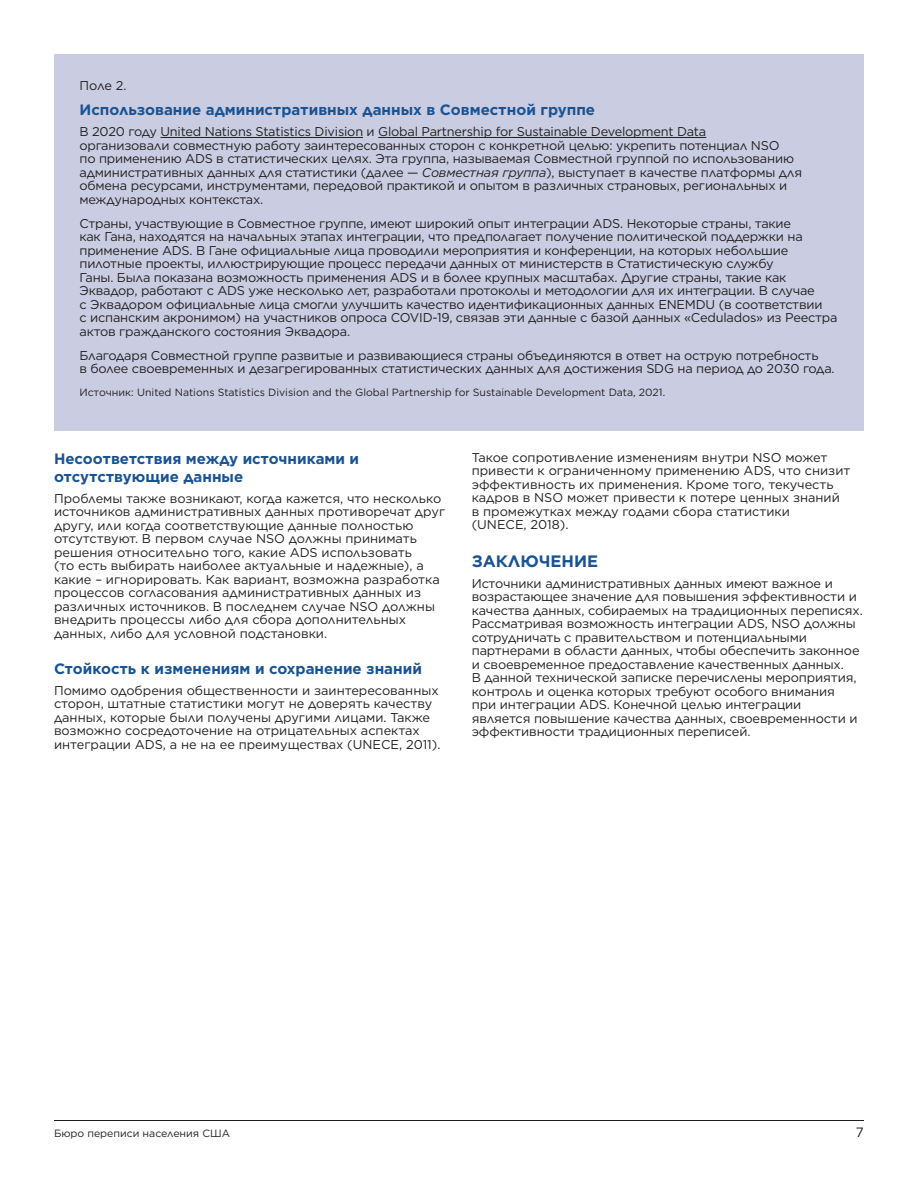
<style>
.page{position:relative;width:918px;height:1188px;background:#fff}
.page>*{position:absolute;margin:0;border:0;box-sizing:border-box;transform-origin:0 0}
.subhead1{font:700 16.5px "Gotham";color:#1a5393}
.subhead2{font:700 15px/18px "Gotham";color:#1a5393}
.t1{font:13.5px "Gotham";color:#231f20}
.body_text{font:12.75px/13.5px "Gotham";letter-spacing:-.015em;color:#231f20}
.body_text-2{font:10.5px "Gotham";color:#231f20}
.s1{font-style:italic}
</style>
<div class="page">
<hr style="left:54px;top:1120px;width:810px;height:1px;background:#231f20">
<div style="left:54px;top:54px;width:810px;height:377px;background:#cacde2"></div>
<hr style="left:160px;top:137px;width:203px;height:1px;background:#231f20">
<hr style="left:378px;top:137px;width:328px;height:1px;background:#231f20">
<p class="body_text" style="left:80px;top:78px;width:49px">Поле 2.</p>
<p class="subhead2" style="left:80px;top:101px;width:517px">Использование административных данных в Совместной группе</p>
<p class="body_text" style="left:80px;top:125px;width:724px">В 2020 году United Nations Statistics Division и Global Partnership for Sustainable Development Data<br>организовали совместную работу заинтересованных сторон с конкретной целью: укрепить потенциал NSO<br>по применению ADS в статистических целях. Эта группа, называемая Совместной группой по использованию административных данных для статистики (далее — <span class="s1">Совместная группа</span>), выступает в качестве платформы для обмена ресурсами, инструментами, передовой практикой и опытом в различных страновых, региональных и международных контекстах.</p>
<p class="body_text" style="left:80px;top:216px;width:759px">Страны, участвующие в Совместное группе, имеют широкий опыт интеграции ADS. Некоторые страны, такие<br>как Гана, находятся на начальных этапах интеграции, что предполагает получение политической поддержки на применение ADS. В Гане официальные лица проводили мероприятия и конференции, на которых небольшие пилотные проекты, иллюстрирующие процесс передачи данных от министерств в Статистическую службу<br>Ганы. Была показана возможность применения ADS и в более крупных масштабах. Другие страны, такие как Эквадор, работают с ADS уже несколько лет, разработали протоколы и методологии для их интеграции. В случае<br>с Эквадором официальные лица смогли улучшить качество идентификационных данных ENEMDU (в соответствии<br>с испанским акронимом) на участников опроса COVID-19, связав эти данные с базой данных «Cedulados» из Реестра актов гражданского состояния Эквадора.</p>
<p class="body_text" style="left:80px;top:348px;width:757px">Благодаря Совместной группе развитые и развивающиеся страны объединяются в ответ на острую потребность<br>в более своевременных и дезагрегированных статистических данных для достижения SDG на период до 2030 года.</p>
<p class="body_text-2" style="left:80px;top:386px;width:587px">Источник: United Nations Statistics Division and the Global Partnership for Sustainable Development Data, 2021.</p>
<p class="subhead2" style="left:54px;top:449px;width:307px">Несоответствия между источниками и отсутствующие данные</p>
<p class="body_text" style="left:54px;top:491px;width:393px">Проблемы также возникают, когда кажется, что несколько источников административных данных противоречат друг другу, или когда соответствующие данные полностью отсутствуют. В первом случае NSO должны принимать решения относительно того, какие ADS использовать<br>(то есть выбирать наиболее актуальные и надежные), а какие – игнорировать. Как вариант, возможна разработка процессов согласования административных данных из различных источников. В последнем случае NSO должны внедрить процессы либо для сбора дополнительных данных, либо для условной подстановки.</p>
<p class="subhead2" style="left:54px;top:659px;width:369px">Стойкость к изменениям и сохранение знаний</p>
<p class="body_text" style="left:54px;top:683px;width:388px">Помимо одобрения общественности и заинтересованных сторон, штатные статистики могут не доверять качеству данных, которые были получены другими лицами. Также возможно сосредоточение на отрицательных аспектах интеграции ADS, а не на ее преимуществах (UNECE, 2011).</p>
<p class="body_text" style="left:472px;top:450px;width:380px">Такое сопротивление изменениям внутри NSO может привести к ограниченному применению ADS, что снизит эффективность их применения. Кроме того, текучесть кадров в NSO может привести к потере ценных знаний в промежутках между годами сбора статистики<br>(UNECE, 2018).</p>
<p class="subhead1" style="left:472px;top:550px;width:128px">ЗАКЛЮЧЕНИЕ</p>
<p class="body_text" style="left:472px;top:576px;width:393px">Источники административных данных имеют важное и возрастающее значение для повышения эффективности и качества данных, собираемых на традиционных переписях.<br>Рассматривая возможность интеграции ADS, NSO должны сотрудничать с правительством и потенциальными партнерами в области данных, чтобы обеспечить законное и своевременное предоставление качественных данных.<br>В данной технической записке перечислены мероприятия, контроль и оценка которых требуют особого внимания<br>при интеграции ADS. Конечной целью интеграции является повышение качества данных, своевременности и эффективности традиционных переписей.</p>
<p class="body_text-2" style="left:54px;top:1127px;width:178px">Бюро переписи населения США</p>
<p class="t1" style="left:856px;top:1124px;width:10px">7</p>
</div>
